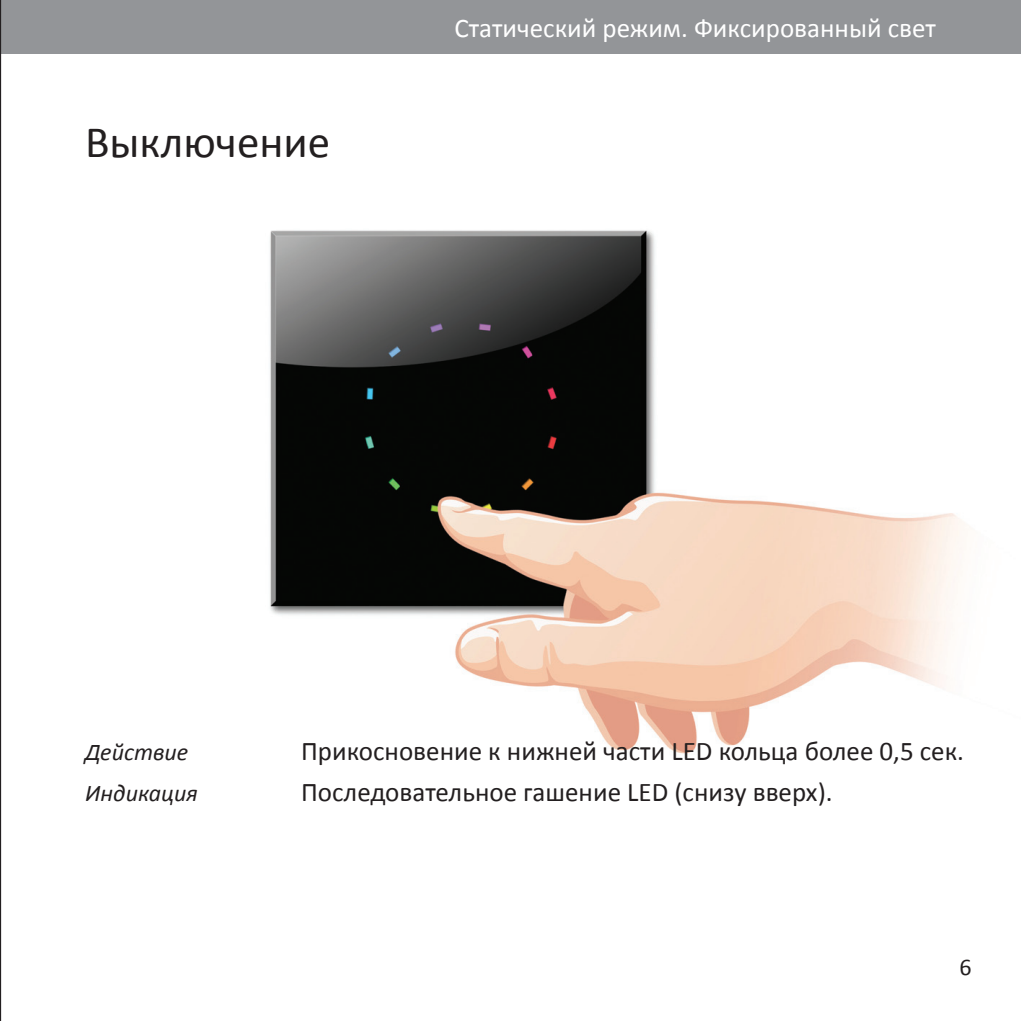
<style>
.page{position:relative;width:1021px;height:1021px;background:#fff}
.page>*{position:absolute;margin:0;border:0;box-sizing:border-box;transform-origin:0 0}
.t1{font:45px "Calibri";color:#231f20}
.t2{font:27px "Calibri";color:#231f20}
.t3{font:27px "Calibri";color:#fff}
.t4{font:italic 24px "Calibri";color:#231f20}
.t5{font:24px "Calibri";color:#231f20}
</style>
<div class="page">
<img style="left:270px;top:230px;width:695px;height:524px">
<div style="left:0;top:0;width:1020px;height:53px;background:#939598"></div>
<hr style="left:0;top:0;width:1px;height:1020px;background:#231f20">
<p class="t1" style="left:85px;top:114px;width:247px">Выключение</p>
<p class="t3" style="left:454px;top:11px;width:483px">Статический режим. Фиксированный свет</p>
<p class="t4" style="left:85px;top:736px;width:105px">Действие</p>
<p class="t2" style="left:301px;top:734px;width:664px">Прикосновение к нижней части LED кольца более 0,5 сек.</p>
<p class="t4" style="left:85px;top:777px;width:114px">Индикация</p>
<p class="t2" style="left:301px;top:775px;width:533px">Последовательное гашение LED (снизу вверх).</p>
<p class="t5" style="left:959px;top:951px;width:14px">6</p>
</div>
